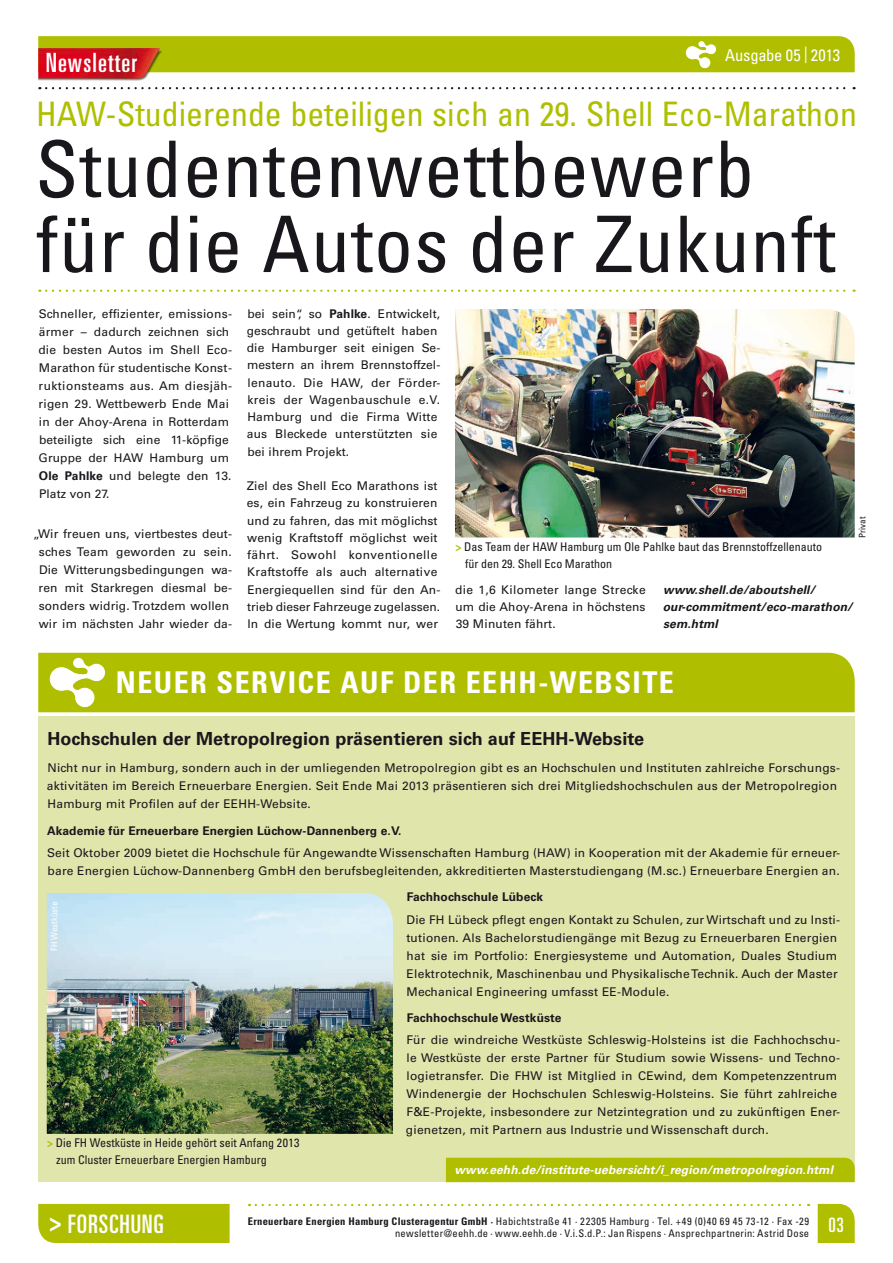
<style>
.page{position:relative;width:893px;height:1263px;background:#fff}
.page>*{position:absolute;margin:0;border:0;box-sizing:border-box;transform-origin:0 0}
.t1{font:condensed 78px/75px "Univers LT Std";letter-spacing:.015em;color:#1a171c}
.t2{font:condensed 33.75px "Univers LT Std";color:#afbf00}
.t3{font:700 condensed 30px "Univers LT Std";letter-spacing:.05em;color:#fff}
.t4{font:ultra-condensed 26.55px "Univers LT Std";letter-spacing:.045em;color:#fff}
.t5{font:ultra-condensed 25.5px "Univers LT Std";letter-spacing:.035em;color:#fff}
.t6{font:ultra-condensed 19.8px "Univers LT Std";color:#fff}
.t7{font:700 18px "Univers LT Std";letter-spacing:.005em;color:#1a171c}
.t8{font:condensed 16.5px "Univers LT Std";letter-spacing:-.01em;color:#fff}
.t9{font:12px/18px "Univers LT Std";letter-spacing:.02em;color:#1a171c}
.t10{font:condensed 12px/17.2px "Univers LT Std";color:#1a171c}
.t11{font:700 12px "Univers LT Std";letter-spacing:.01em;color:#1a171c}
.t12{font:italic 700 12px "Univers LT Std";letter-spacing:.01em;color:#fff}
.t13{font:italic 700 12px/17.2px "Univers LT Std";letter-spacing:.01em;color:#1a171c}
.t14{font:condensed 10.5px/12.6px "Univers LT Std";letter-spacing:.025em;color:#1a171c;text-align:right}
.t15{font:condensed 9px "Univers LT Std";color:#fff}
.t16{font:condensed 9px "Univers LT Std";color:#1a171c}
.s1{font-weight:700}
.s2{font-weight:700;color:#afbf00}
.s3{font-weight:700;font-stretch:condensed}
</style>
<div class="page">
<img style="left:38px;top:72px;width:150px;height:9px">
<svg style="left:46px;top:87px;width:809px;height:2px"></svg>
<svg style="left:38px;top:36px;width:817px;height:36px;background:#b3af07"></svg>
<svg style="left:256px;top:1204px;width:553px;height:2px"></svg>
<svg style="left:818px;top:1204px;width:37px;height:39px"></svg>
<div style="left:38px;top:1204px;width:192px;height:39px;background:#afbf00"></div>
<svg style="left:46px;top:290px;width:809px;height:2px"></svg>
<img style="left:455px;top:309px;width:400px;height:228px">
<div style="left:38px;top:653px;width:817px;height:59px;background:#afbf00"></div>
<div style="left:38px;top:716px;width:817px;height:466px;background:#e0e5ac"></div>
<svg style="left:50px;top:658px;width:55px;height:49px"></svg>
<img style="left:47px;top:893px;width:346px;height:241px">
<div style="left:446px;top:1158px;width:409px;height:24px;background:#afbf00"></div>
<h3 class="t4" style="left:46px;top:48px;width:93px">Newsletter</h3>
<h3 class="t8" style="left:725px;top:44px;width:117px">Ausgabe 05 | 2013</h3>
<h2 class="t2" style="left:36px;top:93px;width:822px">HAW-Studierende beteiligen sich an 29. Shell Eco-Marathon</h2>
<h1 class="t1" style="left:35px;top:131px;width:802px">Studentenwettbewerb für die Autos der Zukunft</h1>
<p class="t9" style="left:38px;top:305px;width:195px">Schneller, effizienter, emissions&shy;ärmer – dadurch zeichnen sich die besten Autos im Shell Eco-<br>Marathon für studentische Konst&shy;ruktionsteams aus. Am diesjäh&shy;rigen 29. Wettbewerb Ende Mai in der Ahoy-Arena in Rotterdam beteiligte sich eine 11-köpfige<br>Gruppe der HAW Hamburg um<br><span class="s1">Ole Pahlke</span> und belegte den 13.<br>Platz von 27.</p>
<p class="t9" style="left:33px;top:525px;width:200px;text-align:center">„Wir freuen uns, viertbestes deut&shy;sches Team geworden zu sein.<br>Die Witterungsbedingungen wa&shy;ren mit Starkregen diesmal be&shy;sonders widrig. Trotzdem wollen wir im nächsten Jahr wieder da-</p>
<p class="t9" style="left:247px;top:305px;width:195px;line-height:17.2px">bei sein“, so <span class="s1">Pahlke</span>. Entwickelt, geschraubt und getüftelt haben die Hamburger seit einigen Se&shy;mestern an ihrem Brennstoffzel&shy;lenauto. Die HAW, der Förder&shy;kreis der Wagenbauschule e.V.<br>Hamburg und die Firma Witte aus Bleckede unterstützten sie bei ihrem Projekt.</p>
<p class="t9" style="left:247px;top:477px;width:195px;line-height:17.2px">Ziel des Shell Eco Marathons ist es, ein Fahrzeug zu konstruieren und zu fahren, das mit möglichst wenig Kraftstoff möglichst weit fährt. Sowohl konventionelle<br>Kraftstoffe als auch alternative<br>Energiequellen sind für den An&shy;trieb dieser Fahrzeuge zugelassen.<br>In die Wertung kommt nur, wer</p>
<p class="t10" style="left:465px;top:538px;width:358px;text-indent:-10px"><span class="s2">&gt;</span> Das Team der HAW Hamburg um Ole Pahlke baut das Brennstoffzellenauto für den 29. Shell Eco Marathon</p>
<p class="t16" style="left:856px;top:537px;width:23px;rotate:-90deg">Privat</p>
<p class="t9" style="left:455px;top:581px;width:192px;line-height:17.2px;text-align:justify">die 1,6 Kilometer lange Strecke um die Ahoy-Arena in höchstens 39 Minuten fährt.</p>
<p class="t13" style="left:663px;top:581px;width:191px">www.shell.de/aboutshell/ our-commitment/eco-marathon/ sem.html</p>
<h3 class="t3" style="left:116px;top:664px;width:118px">NEUer service</h3>
<h3 class="t3" style="left:340px;top:664px;width:81px">AUF der</h3>
<h3 class="t3" style="left:466px;top:664px;width:129px">EEHH-Website</h3>
<h3 class="t7" style="left:47px;top:729px;width:598px">Hochschulen der Metropolregion präsentieren sich auf EEHH-Website</h3>
<p class="t9" style="left:47px;top:759px;width:795px">Nicht nur in Hamburg, sondern auch in der umliegenden Metropolregion gibt es an Hochschulen und Instituten zahlreiche Forschungs&shy;aktivitäten im Bereich Erneuerbare Energien. Seit Ende Mai 2013 präsentieren sich drei Mitgliedshochschulen aus der Metropolregion<br>Hamburg mit Profilen auf der EEHH-Website.</p>
<p class="t11" style="left:47px;top:823px;width:356px">Akademie für Erneuerbare Energien Lüchow-Dannenberg e.V.</p>
<p class="t9" style="left:47px;top:843px;width:794px">Seit Oktober 2009 bietet die Hochschule für Angewandte Wissenschaften Hamburg (HAW) in Kooperation mit der Akademie für erneuer&shy;bare Energien Lüchow-Dannenberg GmbH den berufsbegleitenden, akkreditierten Masterstudiengang (M.sc.) Erneuerbare Energien an.</p>
<p class="t11" style="left:407px;top:890px;width:138px">Fachhochschule Lübeck</p>
<p class="t9" style="left:406px;top:910px;width:435px">Die FH Lübeck pflegt engen Kontakt zu Schulen, zur Wirtschaft und zu Insti&shy;tutionen. Als Bachelorstudiengänge mit Bezug zu Erneuerbaren Energien hat sie im Portfolio: Energiesysteme und Automation, Duales Studium Elektrotechnik, Maschinenbau und Physikalische Technik. Auch der Master Mechanical Engineering umfasst EE-Module.</p>
<p class="t11" style="left:407px;top:1011px;width:156px">Fachhochschule Westküste</p>
<p class="t9" style="left:406px;top:1031px;width:436px">Für die windreiche Westküste Schleswig-Holsteins ist die Fachhochschu&shy;le Westküste der erste Partner für Studium sowie Wissens- und Techno&shy;logietransfer. Die FHW ist Mitglied in CEwind, dem Kompetenzzentrum Windenergie der Hochschulen Schleswig-Holsteins. Sie führt zahlreiche F&amp;E-Projekte, insbesondere zur Netzintegration und zu zukünftigen Ener&shy;gienetzen, mit Partnern aus Industrie und Wissenschaft durch.</p>
<p class="t15" style="left:49px;top:951px;width:51px;rotate:-90deg">FH Westküste</p>
<p class="t10" style="left:56px;top:1134px;width:245px;text-indent:-9px"><span class="s2">&gt;</span> Die FH Westküste in Heide gehört seit Anfang 2013 zum Cluster Erneuerbare Energien Hamburg</p>
<p class="t12" style="left:454px;top:1163px;width:380px">www.eehh.de/institute-uebersicht/i_region/metropolregion.html</p>
<h3 class="t5" style="left:49px;top:1209px;width:116px"><span class="s3">&gt;</span> FORSCHUNG</h3>
<h3 class="t6" style="left:828px;top:1213px;width:17px">03</h3>
<p class="t14" style="left:248px;top:1215px;width:563px"><span class="s1">Erneuerbare Energien Hamburg Clusteragentur GmbH ·</span> Habichtstraße 41 · 22305 Hamburg · Tel. +49 (0)40 69 45 73-12 · Fax -29 newsletter@eehh.de · www.eehh.de · V.i.S.d.P.: Jan Rispens · Ansprechpartnerin: Astrid Dose</p>
</div>
